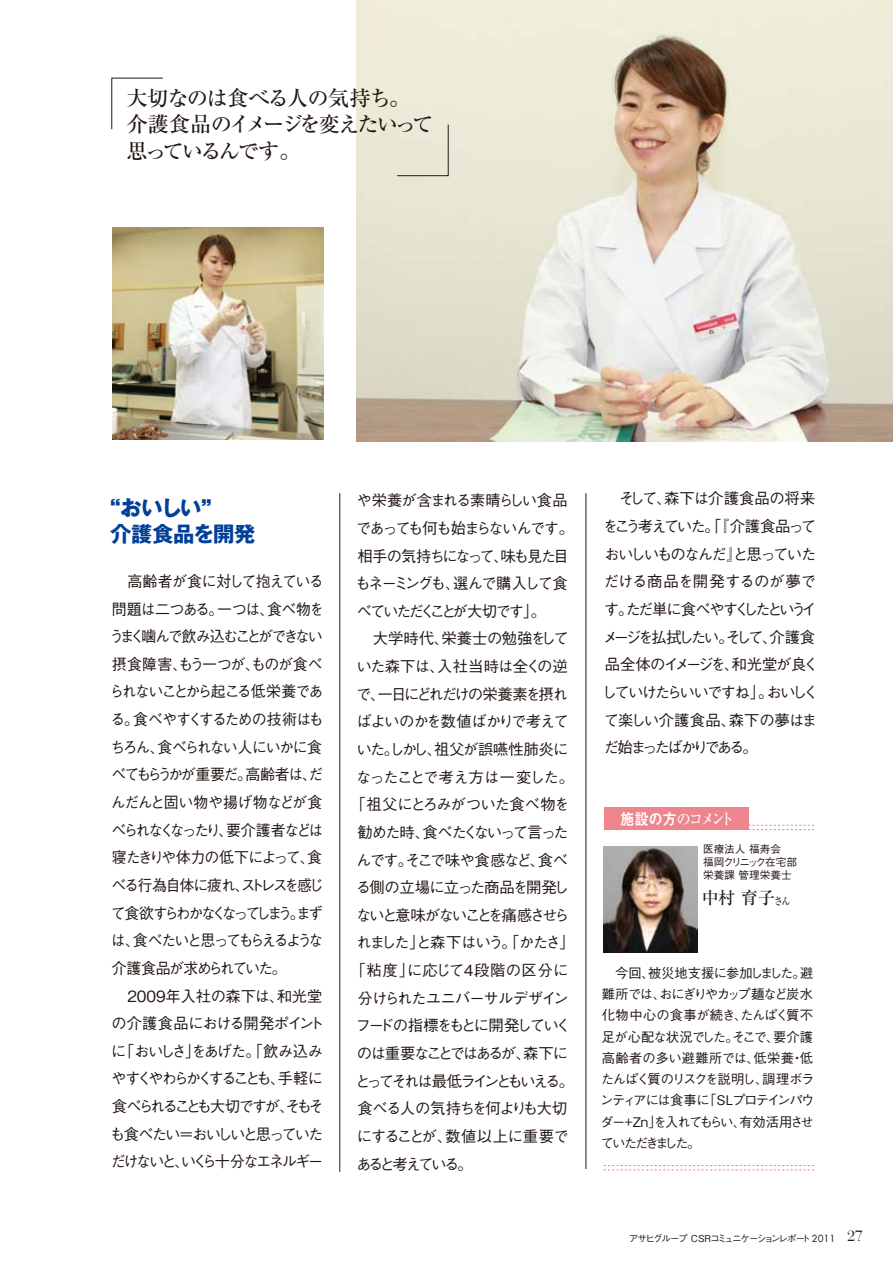
<style>
.page{position:relative;width:893px;height:1263px;background:#fff}
.page>*{position:absolute;margin:0;border:0;box-sizing:border-box;transform-origin:0 0}
.t1{font:500 21.3px/26.5px "Ryumin Pr 5";letter-spacing:-.085em;color:#231815}
.t2{font:700 21.3px/25.5px "Gothic MB101 Pr 5";letter-spacing:-.015em;color:#004098}
.t3{font:500 16.95px "Ryumin Pr 5";color:#231815}
.t4{font:500 15.9px "Ryumin Pr 5";letter-spacing:-.235em;color:#fff;scale:.9 1}
.t5{font:500 15.45px/27.6px "Gothic BBB Pr 5";letter-spacing:-.11em;color:#231815}
.t6{font:500 15.45px "Gothic BBB Pr 5";letter-spacing:-.13em;color:#231815}
.t7{font:500 15.45px "Gothic BBB Pr 5";letter-spacing:-.08em;color:#231815}
.t8{font:500 15.45px "Gothic BBB Pr 5";letter-spacing:-.155em;color:#231815}
.t9{font:500 15.45px "Gothic BBB Pr 5";letter-spacing:-.14em;color:#231815}
.t10{font:500 15.45px "Gothic BBB Pr 5";letter-spacing:-.145em;color:#231815}
.t11{font:500 15.45px "Gothic BBB Pr 5";letter-spacing:-.07em;color:#231815}
.t12{font:500 15.45px "Gothic BBB Pr 5";letter-spacing:-.045em;color:#231815}
.t13{font:500 15.45px "Gothic BBB Pr 5";letter-spacing:-.05em;color:#231815}
.t14{font:500 15.45px "Gothic BBB Pr 5";letter-spacing:-.005em;color:#231815}
.t15{font:500 15.45px "Gothic BBB Pr 5";letter-spacing:-.215em;color:#231815}
.t16{font:500 15.45px "Gothic BBB Pr 5";letter-spacing:-.17em;color:#231815}
.t17{font:500 15.45px "Gothic BBB Pr 5";letter-spacing:-.195em;color:#231815}
.t18{font:500 15.45px "Gothic BBB Pr 5";letter-spacing:-.175em;color:#231815}
.t19{font:500 15.45px "Gothic BBB Pr 5";letter-spacing:-.085em;color:#231815}
.t20{font:500 15.45px "Gothic BBB Pr 5";letter-spacing:-.21em;color:#231815}
.t21{font:500 15.45px "Gothic BBB Pr 5";letter-spacing:-.19em;color:#231815}
.t22{font:500 15.45px "Gothic BBB Pr 5";letter-spacing:-.185em;color:#231815}
.t23{font:500 15.45px "Gothic BBB Pr 5";letter-spacing:-.06em;color:#231815}
.t24{font:500 15.45px "Gothic BBB Pr 5";letter-spacing:-.02em;color:#231815}
.t25{font:500 15.45px "Gothic BBB Pr 5";letter-spacing:-.075em;color:#231815}
.t26{font:500 15.45px "Gothic BBB Pr 5";letter-spacing:-.03em;color:#231815}
.t27{font:500 15.45px "Gothic BBB Pr 5";letter-spacing:-.15em;color:#231815}
.t28{font:500 15.45px "Gothic BBB Pr 5";letter-spacing:-.055em;color:#231815}
.t29{font:500 15.45px "Gothic BBB Pr 5";letter-spacing:-.065em;color:#231815}
.t30{font:500 15.45px "Gothic BBB Pr 5";letter-spacing:.015em;color:#231815}
.t31{font:500 15.45px "Gothic BBB Pr 5";letter-spacing:-.09em;color:#231815}
.t32{font:500 15.45px "Gothic BBB Pr 5";letter-spacing:-.035em;color:#231815}
.t33{font:500 15.45px "Gothic BBB Pr 5";letter-spacing:-.165em;color:#231815}
.t34{font:500 13.35px/21.3px "Gothic BBB Pr 5";letter-spacing:-.13em;color:#231815;text-align:justify}
.t35{font:500 10.65px/12.8px "Gothic BBB Pr 5";color:#231815}
.t36{font:500 9.6px "Gothic BBB Pr 5";letter-spacing:-.16em;color:#231815}
.s1{font-family:"Midashi Go Pr 5 MB31";font-weight:400}
.s2{font-size:10.65px}
.s3{font-family:"Futura";font-weight:400}
.s4{font-family:"Bauer Bodoni";font-weight:400;font-size:14.85px}
</style>
<div class="page">
<img style="left:356px;top:0;width:537px;height:441px">
<hr style="left:340px;top:493px;width:1px;height:679px;background:#231815">
<hr style="left:586px;top:493px;width:1px;height:676px;background:#231815">
<img style="left:113px;top:227px;width:211px;height:213px">
<img style="left:604px;top:846px;width:93px;height:107px">
<svg style="left:111px;top:78px;width:52px;height:52px"></svg>
<div style="left:397px;top:124px;width:52px;height:52px;background:#e9e8d6"></div>
<svg style="left:749px;top:825px;width:66px;height:5px"></svg>
<svg style="left:604px;top:1165px;width:211px;height:6px"></svg>
<div style="left:604px;top:808px;width:145px;height:22px;background:#ef858c"></div>
<p class="t1" style="left:126px;top:83px;width:309px">大切なのは食べる人の気持ち。介護食品のイメージを変えたいって思っているんです。</p>
<p class="t2" style="left:110px;top:494px;width:147px">“おいしい”<br>介護食品を開発</p>
<p class="t13" style="left:127px;top:569px;width:198px">高齢者が食に対して抱えている</p>
<p class="t23" style="left:112px;top:596px;width:214px">問題は二つある。一つは、食べ物を</p>
<p class="t16" style="left:109px;top:624px;width:215px">うまく噛んで飲み込むことができない</p>
<p class="t24" style="left:112px;top:652px;width:212px">摂食障害、もう一つが、ものが食べ</p>
<p class="t5" style="left:109px;top:676px;width:216px">られないことから起こる低栄養であ</p>
<p class="t11" style="left:110px;top:707px;width:215px">る。食べやすくするための技術はも</p>
<p class="t5" style="left:110px;top:732px;width:213px">ちろん、食べられない人にいかに食</p>
<p class="t5" style="left:112px;top:759px;width:213px">べてもらうかが重要だ。高齢者は、だ</p>
<p class="t12" style="left:111px;top:790px;width:213px">んだんと固い物や揚げ物などが食</p>
<p class="t17" style="left:112px;top:817px;width:213px">べられなくなったり、要介護者などは</p>
<p class="t25" style="left:112px;top:845px;width:212px">寝たきりや体力の低下によって、食</p>
<p class="t6" style="left:112px;top:873px;width:214px">べる行為自体に疲れ、ストレスを感じ</p>
<p class="t15" style="left:111px;top:900px;width:214px">て食欲すらわかなくなってしまう。まず</p>
<p class="t18" style="left:111px;top:928px;width:214px">は、食べたいと思ってもらえるような</p>
<p class="t5" style="left:112px;top:953px;width:176px">介護食品が求められていた。</p>
<p class="t14" style="left:127px;top:983px;width:196px">2009年入社の森下は、和光堂</p>
<p class="t12" style="left:112px;top:1011px;width:214px">の介護食品における開発ポイント</p>
<p class="t19" style="left:111px;top:1038px;width:213px">に「おいしさ」をあげた。「飲み込み</p>
<p class="t20" style="left:111px;top:1066px;width:213px">やすくやわらかくすることも、手軽に</p>
<p class="t21" style="left:112px;top:1094px;width:213px">食べられることも大切ですが、そもそ</p>
<p class="t6" style="left:110px;top:1121px;width:215px">も食べたい＝おいしいと思っていた</p>
<p class="t8" style="left:111px;top:1149px;width:214px">だけないと、いくら十分なエネルギー</p>
<p class="t7" style="left:357px;top:488px;width:212px">や栄養が含まれる素晴らしい食品</p>
<p class="t5" style="left:356px;top:513px;width:219px">であっても何も始まらないんです。</p>
<p class="t6" style="left:357px;top:543px;width:213px">相手の気持ちになって、味も見た目</p>
<p class="t6" style="left:355px;top:571px;width:214px">もネーミングも、選んで購入して食</p>
<p class="t8" style="left:357px;top:598px;width:191px">べていただくことが大切です」。</p>
<p class="t14" style="left:373px;top:626px;width:198px">大学時代、栄養士の勉強をして</p>
<p class="t28" style="left:356px;top:654px;width:213px">いた森下は、入社当時は全くの逆</p>
<p class="t9" style="left:356px;top:681px;width:213px">で、一日にどれだけの栄養素を摂れ</p>
<p class="t7" style="left:356px;top:709px;width:214px">ばよいのかを数値ばかりで考えて</p>
<p class="t26" style="left:356px;top:737px;width:214px">いた。しかし、祖父が誤嚥性肺炎に</p>
<p class="t5" style="left:356px;top:762px;width:220px">なったことで考え方は一変した。</p>
<p class="t13" style="left:350px;top:792px;width:221px">「祖父にとろみがついた食べ物を</p>
<p class="t9" style="left:357px;top:820px;width:213px">勧めた時、食べたくないって言った</p>
<p class="t7" style="left:356px;top:847px;width:213px">んです。そこで味や食感など、食べ</p>
<p class="t29" style="left:356px;top:875px;width:215px">る側の立場に立った商品を開発し</p>
<p class="t10" style="left:356px;top:903px;width:215px">ないと意味がないことを痛感させら</p>
<p class="t5" style="left:356px;top:927px;width:220px">れました」と森下はいう。「かたさ」</p>
<p class="t30" style="left:350px;top:958px;width:220px">「粘度」に応じて4段階の区分に</p>
<p class="t11" style="left:357px;top:985px;width:213px">分けられたユニバーサルデザイン</p>
<p class="t10" style="left:355px;top:1013px;width:217px">フードの指標をもとに開発していく</p>
<p class="t27" style="left:357px;top:1041px;width:213px">のは重要なことではあるが、森下に</p>
<p class="t22" style="left:355px;top:1068px;width:221px">とってそれは最低ラインともいえる。</p>
<p class="t31" style="left:357px;top:1096px;width:212px">食べる人の気持ちを何よりも大切</p>
<p class="t32" style="left:357px;top:1124px;width:214px">にすることが、数値以上に重要で</p>
<p class="t33" style="left:356px;top:1151px;width:118px">あると考えている。</p>
<p class="t5" style="left:602px;top:483px;width:218px;text-indent:17px">そして、森下は介護食品の将来をこう考えていた。「『介護食品っておいしいものなんだ』と思っていただける商品を開発するのが夢です。ただ単に食べやすくしたというイメージを払拭したい。そして、介護食品全体のイメージを、和光堂が良くしていけたらいいですね」。おいしくて楽しい介護食品、森下の夢はまだ始まったばかりである。</p>
<p class="t4" style="left:620px;top:806px;width:129px"><span class="s1">施設の方</span>のコメント</p>
<p class="t35" style="left:703px;top:842px;width:106px">医療法人 福寿会<br>福岡クリニック在宅部　栄養課 管理栄養士</p>
<p class="t3" style="left:702px;top:885px;width:90px">中村 育子<span class="s2">さん</span></p>
<p class="t34" style="left:600px;top:961px;width:216px;text-indent:15px">今回、被災地支援に参加しました。避難所では、おにぎりやカップ麺など炭水化物中心の食事が続き、たんぱく質不足が心配な状況でした。そこで、要介護高齢者の多い避難所では、低栄養・低たんぱく質のリスクを説明し、調理ボランティアには食事に「ＳＬプロテインパウダー+Zn」を入れてもらい、有効活用させていただきました。</p>
<p class="t36" style="left:629px;top:1231px;width:236px">アサヒグループ CSRコミュニケーションレポート <span class="s3">2011</span> <span class="s4">27</span></p>
</div>
